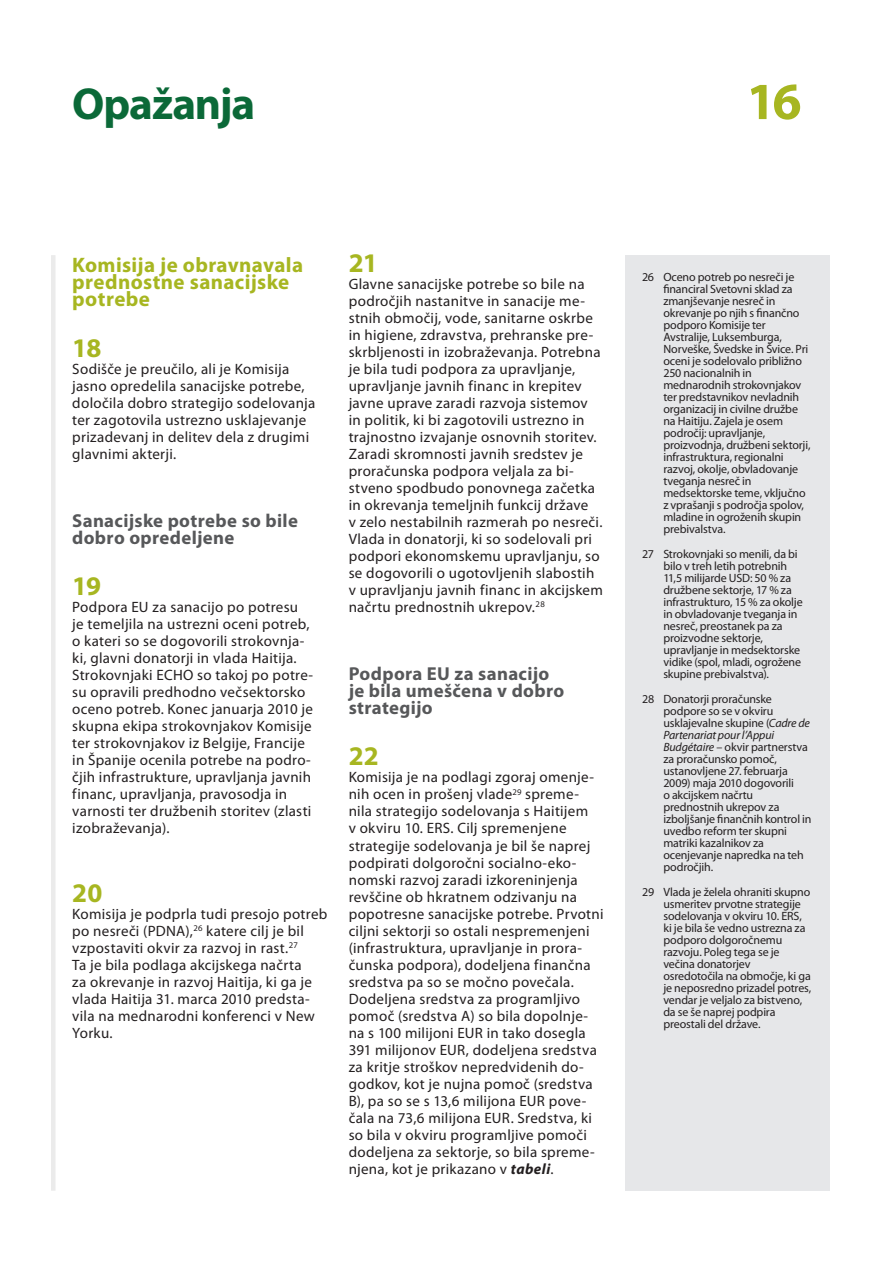
<style>
.page{position:relative;width:893px;height:1263px;background:#fff}
.page>*{position:absolute;margin:0;border:0;box-sizing:border-box;transform-origin:0 0}
.t1{font:700 52.5px "Myriad Pro";color:#a7b621}
.E_01_-_CHAP_TITRE_CH{font:700 45px "Myriad Pro";letter-spacing:-.025em;color:#0b6938}
.E_05_-_CHAP__1__TEXT{font:700 27px "Myriad Pro";color:#a7b621}
.E_02_-_CHAP__TITRE_C{font:700 21px/17px "Myriad Pro";letter-spacing:.02em;color:#a7b621}
.E_03_-_CHAP__TITRE_A{font:700 18.75px/17px "Myriad Pro";letter-spacing:.02em;color:#57585a}
.E_05_-_CHAP__1__TEXT-2{font:15px/17px "Myriad Pro";letter-spacing:.02em;color:#231f20}
.E_08_-_CHAP__FOOTNOT{font:12px/12px "Myriad Pro";letter-spacing:-.015em;color:#231f20}
.s1{font-weight:700;font-style:italic}
.s2{font-style:italic}
</style>
<div class="page">
<div style="left:51px;top:255px;width:5px;height:936px;background:#ebebeb"></div>
<div style="left:625px;top:255px;width:204px;height:936px;background:#e6e7e9"></div>
<p class="E_01_-_CHAP_TITRE_CH" style="left:72px;top:75px;width:185px">Opažanja</p>
<h1 class="t1" style="left:746px;top:67px;width:57px">16</h1>
<p class="E_02_-_CHAP__TITRE_C" style="left:72px;top:256px;width:232px">Komisija je obravnavala prednostne sanacijske potrebe</p>
<p class="E_05_-_CHAP__1__TEXT" style="left:72px;top:330px;width:31px">18</p>
<p class="E_05_-_CHAP__1__TEXT-2" style="left:72px;top:360px;width:245px">Sodišče je preučilo, ali je Komisija jasno opredelila sanacijske potrebe, določila dobro strategijo sodelovanja ter zagotovila ustrezno usklajevanje prizadevanj in delitev dela z drugimi glavnimi akterji.</p>
<p class="E_03_-_CHAP__TITRE_A" style="left:72px;top:512px;width:227px">Sanacijske potrebe so bile dobro opredeljene</p>
<p class="E_05_-_CHAP__1__TEXT" style="left:72px;top:569px;width:30px">19</p>
<p class="E_05_-_CHAP__1__TEXT-2" style="left:72px;top:599px;width:242px">Podpora EU za sanacijo po potresu je temeljila na ustrezni oceni potreb, o kateri so se dogovorili strokovnja‑ ki, glavni donatorji in vlada Haitija.<br>Strokovnjaki ECHO so takoj po potre‑ su opravili predhodno večsektorsko oceno potreb. Konec januarja 2010 je skupna ekipa strokovnjakov Komisije ter strokovnjakov iz Belgije, Francije in Španije ocenila potrebe na podro‑ čjih infrastrukture, upravljanja javnih financ, upravljanja, pravosodja in varnosti ter družbenih storitev (zlasti izobraževanja).</p>
<p class="E_05_-_CHAP__1__TEXT" style="left:72px;top:875px;width:32px">20</p>
<p class="E_05_-_CHAP__1__TEXT-2" style="left:72px;top:905px;width:257px">Komisija je podprla tudi presojo potreb po nesreči (PDNA),<sup>26</sup> katere cilj je bil vzpostaviti okvir za razvoj in rast.<sup>27<br></sup>Ta je bila podlaga akcijskega načrta<br>za okrevanje in razvoj Haitija, ki ga je vlada Haitija 31. marca 2010 predsta‑ vila na mednarodni konferenci v New Yorku.</p>
<p class="E_05_-_CHAP__1__TEXT" style="left:349px;top:245px;width:31px">21</p>
<p class="E_05_-_CHAP__1__TEXT-2" style="left:349px;top:275px;width:256px">Glavne sanacijske potrebe so bile na področjih nastanitve in sanacije me‑ stnih območij, vode, sanitarne oskrbe in higiene, zdravstva, prehranske pre‑ skrbljenosti in izobraževanja. Potrebna je bila tudi podpora za upravljanje, upravljanje javnih financ in krepitev javne uprave zaradi razvoja sistemov in politik, ki bi zagotovili ustrezno in trajnostno izvajanje osnovnih storitev.<br>Zaradi skromnosti javnih sredstev je proračunska podpora veljala za bi‑ stveno spodbudo ponovnega začetka in okrevanja temeljnih funkcij države<br>v zelo nestabilnih razmerah po nesreči.<br>Vlada in donatorji, ki so sodelovali pri podpori ekonomskemu upravljanju, so se dogovorili o ugotovljenih slabostih v upravljanju javnih financ in akcijskem načrtu prednostnih ukrepov.<sup>28</sup></p>
<p class="E_03_-_CHAP__TITRE_A" style="left:349px;top:665px;width:217px">Podpora EU za sanacijo je bila umeščena v dobro strategijo</p>
<p class="E_05_-_CHAP__1__TEXT" style="left:349px;top:739px;width:32px">22</p>
<p class="E_05_-_CHAP__1__TEXT-2" style="left:349px;top:769px;width:256px">Komisija je na podlagi zgoraj omenje‑ nih ocen in prošenj vlade<sup>29</sup> spreme‑ nila strategijo sodelovanja s Haitijem<br>v okviru 10. ERS. Cilj spremenjene strategije sodelovanja je bil še naprej podpirati dolgoročni socialno‑eko‑ nomski razvoj zaradi izkoreninjenja revščine ob hkratnem odzivanju na popotresne sanacijske potrebe. Prvotni ciljni sektorji so ostali nespremenjeni (infrastruktura, upravljanje in prora‑ čunska podpora), dodeljena finančna sredstva pa so se močno povečala.<br>Dodeljena sredstva za programljivo pomoč (sredstva A) so bila dopolnje‑ na s 100 milijoni EUR in tako dosegla 391 milijonov EUR, dodeljena sredstva za kritje stroškov nepredvidenih do‑ godkov, kot je nujna pomoč (sredstva B), pa so se s 13,6 milijona EUR pove‑ čala na 73,6 milijona EUR. Sredstva, ki so bila v okviru programljive pomoči dodeljena za sektorje, so bila spreme‑ njena, kot je prikazano v <span class="s1">tabeli</span>.</p>
<p class="E_08_-_CHAP__FOOTNOT" style="left:663px;top:271px;width:149px;text-indent:-21px">26 Oceno potreb po nesreči je financiral Svetovni sklad za zmanjševanje nesreč in okrevanje po njih s finančno podporo Komisije ter<br>Avstralije, Luksemburga,<br>Norveške, Švedske in Švice. Pri oceni je sodelovalo približno<br>250 nacionalnih in mednarodnih strokovnjakov ter predstavnikov nevladnih organizacij in civilne družbe na Haitiju. Zajela je osem področij: upravljanje, proizvodnja, družbeni sektorji, infrastruktura, regionalni razvoj, okolje, obvladovanje tveganja nesreč in medsektorske teme, vključno z vprašanji s področja spolov, mladine in ogroženih skupin prebivalstva.</p>
<p class="E_08_-_CHAP__FOOTNOT" style="left:663px;top:548px;width:141px;text-indent:-21px">27 Strokovnjaki so menili, da bi bilo v treh letih potrebnih<br>11,5 milijarde USD: 50 % za družbene sektorje, 17 % za infrastrukturo, 15 % za okolje in obvladovanje tveganja in nesreč, preostanek pa za proizvodne sektorje, upravljanje in medsektorske vidike (spol, mladi, ogrožene skupine prebivalstva).</p>
<p class="E_08_-_CHAP__FOOTNOT" style="left:663px;top:692px;width:150px;text-indent:-21px">28 Donatorji proračunske podpore so se v okviru usklajevalne skupine (<span class="s2">Cadre de<br>Partenariat pour l’Appui<br>Budgétaire</span> – okvir partnerstva za proračunsko pomoč, ustanovljene 27. februarja<br>2009) maja 2010 dogovorili<br>o akcijskem načrtu prednostnih ukrepov za izboljšanje finančnih kontrol in uvedbo reform ter skupni matriki kazalnikov za ocenjevanje napredka na teh področjih.</p>
<p class="E_08_-_CHAP__FOOTNOT" style="left:663px;top:885px;width:149px;text-indent:-21px">29 Vlada je želela ohraniti skupno usmeritev prvotne strategije sodelovanja v okviru 10. ERS, ki je bila še vedno ustrezna za podporo dolgoročnemu razvoju. Poleg tega se je večina donatorjev osredotočila na območje, ki ga je neposredno prizadel potres, vendar je veljalo za bistveno, da se še naprej podpira preostali del države.</p>
</div>
